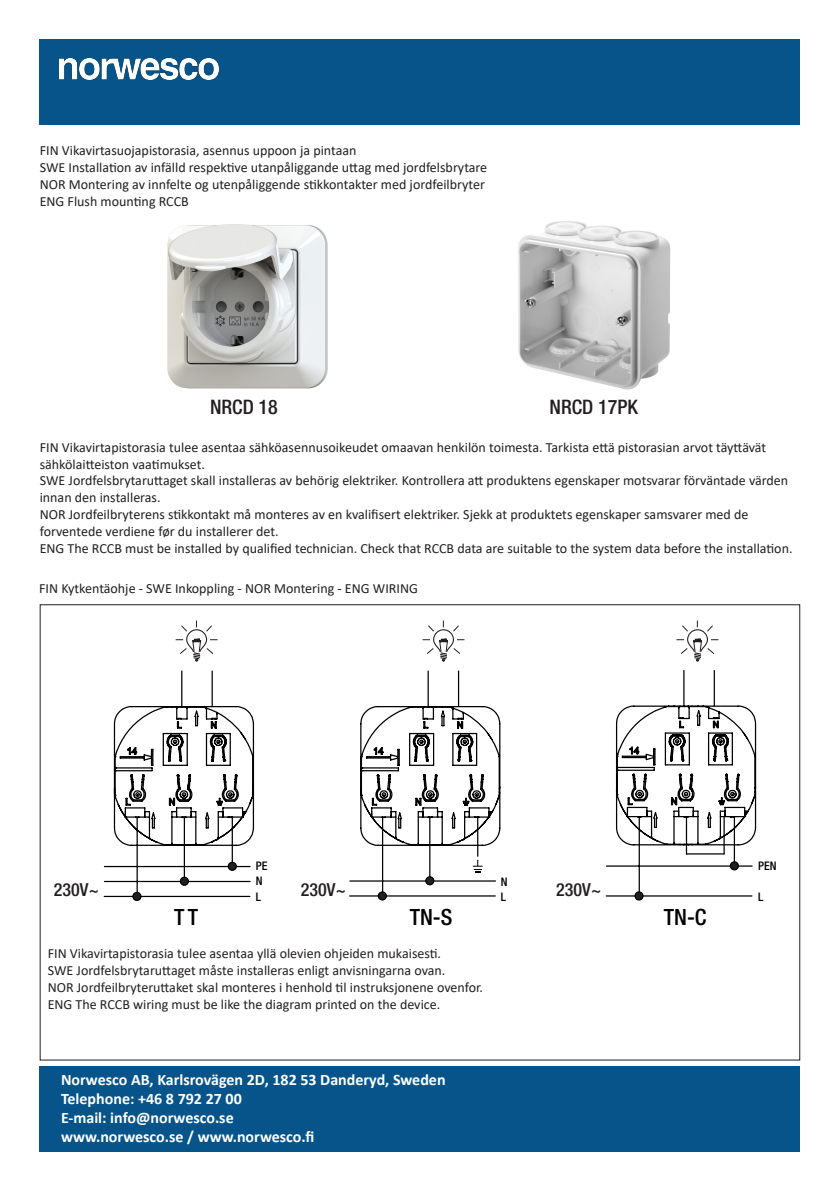
<style>
.page{position:relative;width:840px;height:1191px;background:#fff}
.page>*{position:absolute;margin:0;border:0;box-sizing:border-box;transform-origin:0 0}
.t1{font:500 condensed 22.4px "Helvetica Neue LT Pro";color:#000001}
.t2{font:500 condensed 20px "Helvetica Neue LT Pro";color:#231f20}
.t3{font:500 condensed 18px "Helvetica Neue LT Pro";color:#231f20}
.t4{font:700 16px "Calibri";color:#fff}
.t5{font:14px/16.8px "Calibri";color:#231f20}
.t6{font:500 condensed 11.8px/15.2px "Helvetica Neue LT Pro";color:#000001}
</style>
<div class="page">
<img style="left:518px;top:221px;width:153px;height:169px">
<svg style="left:104px;top:670px;width:652px;height:227px"></svg>
<div style="left:228px;top:862px;width:8px;height:8px;background:#231f20;border-radius:50%"></div>
<div style="left:227px;top:861px;width:10px;height:10px;border:1px solid #000001;border-radius:50%"></div>
<div style="left:180px;top:877px;width:8px;height:8px;background:#231f20;border-radius:50%"></div>
<div style="left:180px;top:876px;width:9px;height:10px;border:1px solid #000001;border-radius:50%"></div>
<div style="left:133px;top:892px;width:8px;height:8px;background:#231f20;border-radius:50%"></div>
<div style="left:132px;top:892px;width:9px;height:9px;border:1px solid #000001;border-radius:50%"></div>
<hr style="left:382px;top:817px;width:1px;height:78px;background:#000001">
<hr style="left:429px;top:817px;width:1px;height:63px;background:#000001">
<hr style="left:477px;top:817px;width:1px;height:39px;background:#000001">
<hr style="left:349px;top:880px;width:146px;height:1px;background:#000001">
<hr style="left:349px;top:895px;width:146px;height:1px;background:#000001">
<div style="left:425px;top:876px;width:8px;height:8px;background:#231f20;border-radius:50%"></div>
<div style="left:425px;top:876px;width:9px;height:9px;border:1px solid #000001;border-radius:50%"></div>
<div style="left:378px;top:892px;width:8px;height:8px;background:#231f20;border-radius:50%"></div>
<div style="left:377px;top:891px;width:10px;height:9px;border:1px solid #000001;border-radius:50%"></div>
<hr style="left:638px;top:817px;width:1px;height:78px;background:#000001">
<hr style="left:685px;top:817px;width:1px;height:37px;background:#000001">
<hr style="left:733px;top:817px;width:1px;height:48px;background:#000001">
<hr style="left:606px;top:865px;width:145px;height:1px;background:#000001">
<hr style="left:686px;top:853px;width:37px;height:1px;background:#000001">
<hr style="left:606px;top:895px;width:145px;height:1px;background:#000001">
<div style="left:730px;top:862px;width:8px;height:7px;background:#231f20;border-radius:50%"></div>
<div style="left:729px;top:861px;width:9px;height:9px;border:1px solid #000001;border-radius:50%"></div>
<div style="left:634px;top:892px;width:8px;height:8px;background:#231f20;border-radius:50%"></div>
<div style="left:634px;top:891px;width:9px;height:9px;border:1px solid #000001;border-radius:50%"></div>
<svg style="left:472px;top:860px;width:10px;height:12px"></svg>
<hr style="left:723px;top:817px;width:1px;height:37px;background:#000001">
<svg style="left:175px;top:620px;width:42px;height:41px"></svg>
<svg style="left:422px;top:620px;width:42px;height:41px"></svg>
<svg style="left:676px;top:620px;width:42px;height:41px"></svg>
<div style="left:40px;top:40px;width:759px;height:85px;background:#07548a"></div>
<img style="left:60px;top:58px;width:158px;height:21px">
<div style="left:40px;top:1066px;width:759px;height:85px;background:#07548a"></div>
<img style="left:167px;top:224px;width:161px;height:165px">
<p class="t5" style="left:40px;top:142px;width:318px">FIN Vikavirtasuojapistorasia, asennus uppoon ja pintaan</p>
<p class="t5" style="left:40px;top:158px;width:449px">SWE Installation av infälld respektive utanpåliggande uttag med jordfelsbrytare</p>
<p class="t5" style="left:40px;top:175px;width:446px">NOR Montering av innfelte og utenpåliggende stikkontakter med jordfeilbryter</p>
<p class="t5" style="left:40px;top:192px;width:150px">ENG Flush mounting RCCB</p>
<p class="t2" style="left:210px;top:394px;width:69px">NRCD 18</p>
<p class="t2" style="left:549px;top:394px;width:90px">NRCD 17PK</p>
<p class="t5" style="left:40px;top:438px;width:727px">FIN Vikavirtapistorasia tulee asentaa sähköasennusoikeudet omaavan henkilön toimesta. Tarkista että pistorasian arvot täyttävät sähkölaitteiston vaatimukset.</p>
<p class="t5" style="left:40px;top:472px;width:749px">SWE Jordfelsbrytaruttaget skall installeras av behörig elektriker. Kontrollera att produktens egenskaper motsvarar förväntade värden innan den installeras.</p>
<p class="t5" style="left:40px;top:505px;width:709px">NOR Jordfeilbryterens stikkontakt må monteres av en kvalifisert elektriker. Sjekk at produktets egenskaper samsvarer med de</p>
<p class="t5" style="left:40px;top:522px;width:240px">forventede verdiene før du installerer det.</p>
<p class="t5" style="left:40px;top:539px;width:754px">ENG The RCCB must be installed by qualified technician. Check that RCCB data are suitable to the system data before the installation.</p>
<p class="t5" style="left:39px;top:580px;width:380px">FIN Kytkentäohje - SWE Inkoppling - NOR Montering - ENG WIRING</p>
<p class="t6" style="left:255px;top:858px;width:13px">PE<br>N<br>L</p>
<p class="t6" style="left:500px;top:873px;width:8px">N<br>L</p>
<p class="t3" style="left:54px;top:879px;width:47px">230V~</p>
<p class="t3" style="left:300px;top:879px;width:47px">230V~</p>
<p class="t3" style="left:556px;top:879px;width:47px">230V~</p>
<p class="t1" style="left:174px;top:904px;width:25px">TT</p>
<p class="t1" style="left:409px;top:904px;width:44px">TN-S</p>
<p class="t1" style="left:663px;top:903px;width:44px">TN-C</p>
<p class="t5" style="left:48px;top:945px;width:394px">FIN Vikavirtapistorasia tulee asentaa yllä olevien ohjeiden mukaisesti.</p>
<p class="t5" style="left:48px;top:961px;width:399px">SWE Jordfelsbrytaruttaget måste installeras enligt anvisningarna ovan.</p>
<p class="t5" style="left:48px;top:978px;width:436px">NOR Jordfeilbryteruttaket skal monteres i henhold til instruksjonene ovenfor.</p>
<p class="t5" style="left:48px;top:995px;width:394px">ENG The RCCB wiring must be like the diagram printed on the device.</p>
<p class="t4" style="left:61px;top:1068px;width:386px">Norwesco AB, Karlsrovägen 2D, 182 53 Danderyd, Sweden</p>
<p class="t4" style="left:61px;top:1087px;width:182px">Telephone: +46 8 792 27 00</p>
<p class="t4" style="left:61px;top:1106px;width:174px">E-mail: info@norwesco.se</p>
<p class="t4" style="left:61px;top:1125px;width:255px">www.norwesco.se / www.norwesco.fi</p>
<p class="t6" style="left:757px;top:858px;width:20px">PEN</p>
<p class="t6" style="left:757px;top:888px;width:7px">L</p>
</div>
